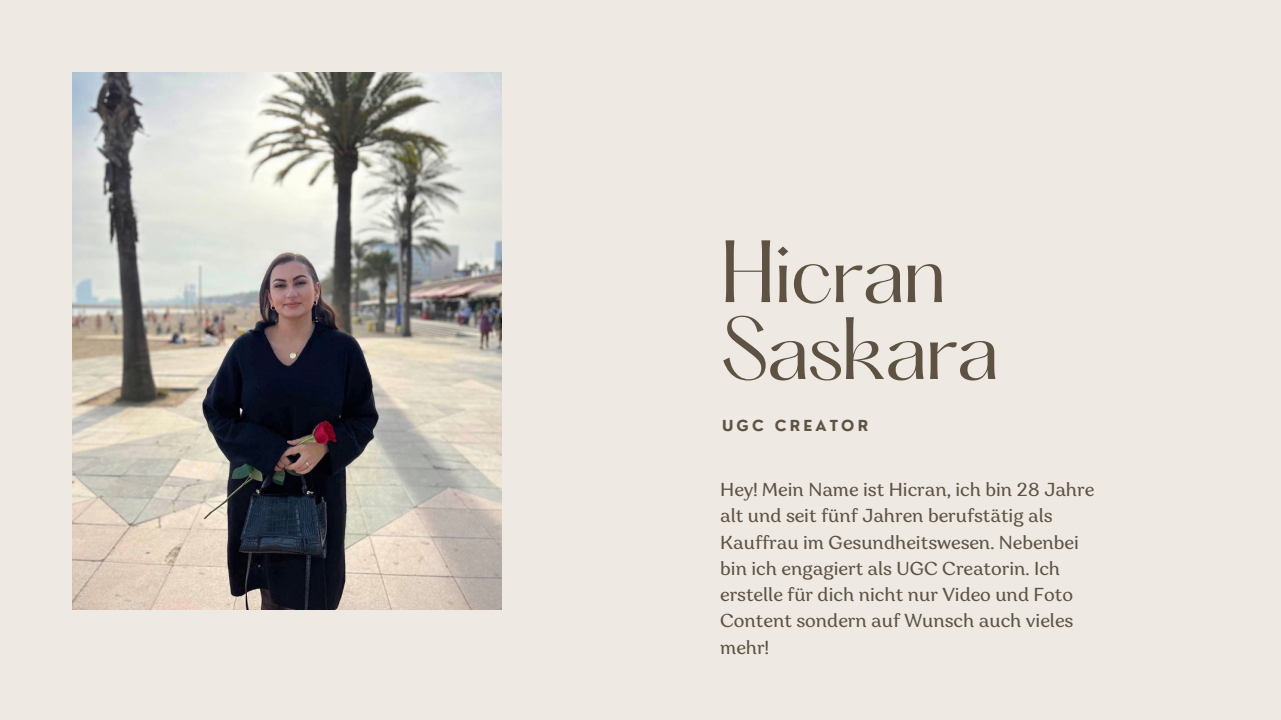
<style>
.page{position:relative;width:1281px;height:720px;background:#efe9e4}
.page>*{position:absolute;margin:0;border:0;box-sizing:border-box;transform-origin:0 0}
.t1{font:77.12px/76.9px "Hatton";letter-spacing:-.04em;color:#5e5343}
.t2{font:18.75px/26.2px "Garbata";color:#5e5343}
.t3{font:700 14.88px "Nourd";letter-spacing:.215em;color:#5e5343}
</style>
<div class="page">
<img style="left:72px;top:72px;width:429px;height:537px">
<h1 class="t1" style="left:720px;top:242px;width:281px">Hicran<br>Saskara</h1>
<p class="t3" style="left:722px;top:417px;width:148px">UGC CREATOR</p>
<h2 class="t2" style="left:720px;top:479px;width:376px">Hey! Mein Name ist Hicran, ich bin 28 Jahre alt und seit fünf Jahren berufstätig als Kauffrau im Gesundheitswesen. Nebenbei bin ich engagiert als UGC Creatorin. Ich erstelle für dich nicht nur Video und Foto Content sondern auf Wunsch auch vieles mehr!</h2>
</div>
